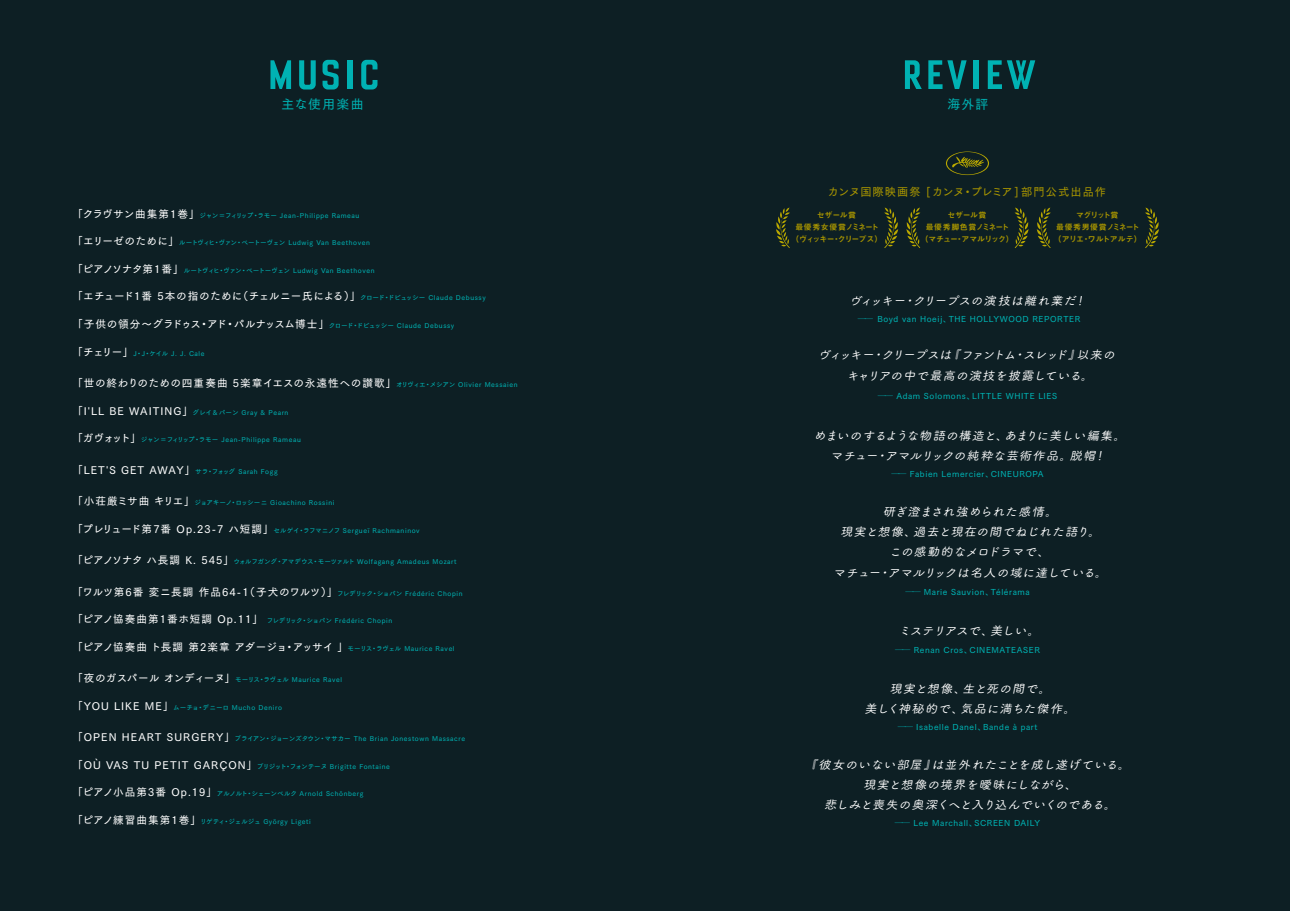
<style>
.page{position:relative;width:1290px;height:911px;background:#0d1f24}
.page>*{position:absolute;margin:0;border:0;box-sizing:border-box;transform-origin:0 0}
.t1{font:700 condensed 50.5px "Bourgeois";letter-spacing:.04em;color:#00b2b3}
.t2{font:12.88px "Tsuku Go Pro D";letter-spacing:.1em;color:#00b2b3}
.t3{font:italic 11.75px/20.1px "Tsuku A Rd Gothic Std M";color:#fff;text-align:center;scale:1.05 1}
.t4{font:11.12px "Tsuku Go Pro D";letter-spacing:.1em;color:#a89500}
.t5{font:10.62px "Tsuku Go Pro D";letter-spacing:.03em;color:#fff}
.t6{font:10.62px "Tsuku Go Pro D";letter-spacing:.07em;color:#fff}
.t7{font:10.62px "Tsuku Go Pro D";letter-spacing:.065em;color:#fff}
.t8{font:10.62px "Tsuku Go Pro D";letter-spacing:.01em;color:#fff}
.t9{font:8.25px "Tsuku Go Pro D";letter-spacing:.07em;color:#00b2b3}
.t10{font:8px/12.4px "Midashi Go Pro MB31";letter-spacing:-.05em;color:#a89500;text-align:center}
.t11{font:8px/12.4px "Midashi Go Pro MB31";letter-spacing:-.07em;color:#a89500;text-align:center}
.t12{font:6.62px "Tsuku Go Pro D";letter-spacing:.09em;color:#00b2b3}
.t13{font:6.62px "Tsuku Go Pro D";letter-spacing:.07em;color:#00b2b3}
.s1{font-size:10.62px;color:#fff}
.s2{font-size:6.62px;color:#00b2b3}
.s3{font-family:"Tsuku Go Pro L"}
</style>
<div class="page">
<svg style="left:884px;top:207px;width:14px;height:41px"></svg>
<svg style="left:776px;top:207px;width:14px;height:41px"></svg>
<svg style="left:1014px;top:207px;width:14px;height:41px"></svg>
<svg style="left:906px;top:207px;width:14px;height:41px"></svg>
<svg style="left:1145px;top:207px;width:14px;height:41px"></svg>
<svg style="left:1037px;top:207px;width:14px;height:41px"></svg>
<svg style="left:946px;top:151px;width:43px;height:24px"></svg>
<h1 class="t1" style="left:267px;top:49px;width:115px">MUSIC</h1>
<h1 class="t1" style="left:901px;top:49px;width:136px">REVIEW</h1>
<h2 class="t2" style="left:281px;top:94px;width:84px">主な使用楽曲</h2>
<h2 class="t2" style="left:947px;top:94px;width:43px">海外評</h2>
<p class="t12" style="left:72px;top:210px;width:289px"><span class="s1">「クラヴサン曲集第1巻」</span>ジャン＝フィリップ・ラモー Jean-Philippe Rameau</p>
<p class="t13" style="left:72px;top:237px;width:299px"><span class="s1">「エリーゼのために」</span>ルートヴィヒ・ヴァン・ベートーヴェン Ludwig Van Beethoven</p>
<p class="t13" style="left:72px;top:265px;width:304px"><span class="s1">「ピアノソナタ第1番」</span>ルートヴィヒ・ヴァン・ベートーヴェン Ludwig Van Beethoven</p>
<h3 class="t5" style="left:72px;top:287px;width:415px">「エチュード1番 5本の指のために（チェルニー氏による）」<span class="s2">クロード・ドビュッシー Claude Debussy</span></h3>
<h3 class="t5" style="left:72px;top:315px;width:384px">「子供の領分～グラドゥス・アド・パルナッスム博士」<span class="s2">クロード・ドビュッシー Claude Debussy</span></h3>
<p class="t12" style="left:72px;top:347px;width:134px"><span class="s1">「チェリー」</span>J・J・ケイル J. J. Cale</p>
<h3 class="t6" style="left:72px;top:374px;width:447px">「世の終わりのための四重奏曲 5楽章イエスの永遠性への讃歌」<span class="s2">オリヴィエ・メシアン Olivier Messaien</span></h3>
<p class="t12" style="left:72px;top:406px;width:218px"><span class="s1">「I'LL BE WAITING」</span>グレイ＆パーン Gray &amp; Pearn</p>
<p class="t12" style="left:72px;top:434px;width:230px"><span class="s1">「ガヴォット」</span>ジャン＝フィリップ・ラモー Jean-Philippe Rameau</p>
<p class="t12" style="left:72px;top:465px;width:207px"><span class="s1">「LET'S GET AWAY」</span>サラ・フォッグ Sarah Fogg</p>
<p class="t12" style="left:72px;top:497px;width:264px"><span class="s1">「小荘厳ミサ曲 キリエ」</span>ジョアキーノ・ロッシーニ Gioachino Rossini</p>
<p class="t12" style="left:72px;top:524px;width:349px"><span class="s1">「プレリュード第7番 Op.23-7 ハ短調」</span>セルゲイ・ラフマニノフ Sergueï Rachmaninov</p>
<p class="t12" style="left:72px;top:556px;width:386px"><span class="s1">「ピアノソナタ ハ長調 K. 545」</span>ウォルフガング・アマデウス・モーツァルト Wolfagang Amadeus Mozart</p>
<h3 class="t7" style="left:72px;top:583px;width:392px">「ワルツ第6番 変ニ長調 作品64-1（子犬のワルツ）」<span class="s2">フレデリック・ショパン Frédéric Chopin</span></h3>
<p class="t12" style="left:72px;top:615px;width:322px"><span class="s1">「ピアノ協奏曲第1番ホ短調 Op.11」</span> フレデリック・ショパン Frédéric Chopin</p>
<h3 class="t8" style="left:72px;top:638px;width:384px">「ピアノ協奏曲 ト長調 第2楽章 アダージョ・アッサイ 」<span class="s2">モーリス・ラヴェル Maurice Ravel</span></h3>
<p class="t12" style="left:72px;top:674px;width:272px"><span class="s1">「夜のガスパール オンディーヌ」</span>モーリス・ラヴェル Maurice Ravel</p>
<p class="t12" style="left:72px;top:702px;width:211px"><span class="s1">「YOU LIKE ME」</span>ムーチョ・デニーロ Mucho Deniro</p>
<p class="t12" style="left:72px;top:733px;width:395px"><span class="s1">「OPEN HEART SURGERY」</span>ブライアン・ジョーンズタウン・マサカー The Brian Jonestown Massacre</p>
<p class="t12" style="left:72px;top:761px;width:319px"><span class="s1">「OÙ VAS TU PETIT GARÇON」</span>ブリジット・フォンテーヌ Brigitte Fontaine</p>
<p class="t12" style="left:72px;top:788px;width:293px"><span class="s1">「ピアノ小品第3番 Op.19」</span>アルノルト・シェーンベルク Arnold Schönberg</p>
<p class="t12" style="left:72px;top:816px;width:240px"><span class="s1">「ピアノ練習曲集第1巻」</span>リゲティ・ジェルジュ György Ligeti</p>
<h3 class="t4" style="left:828px;top:182px;width:280px">カンヌ国際映画祭 [カンヌ・プレミア] 部門公式出品作</h3>
<p class="t11" style="left:791px;top:207px;width:93px">セザール賞<br>最優秀女優賞ノミネート（ヴィッキー・クリープス）</p>
<p class="t10" style="left:920px;top:207px;width:95px">セザール賞<br>最優秀脚色賞ノミネート（マチュー・アマルリック）</p>
<p class="t10" style="left:1053px;top:207px;width:90px">マグリット賞<br>最優秀男優賞ノミネート（アリエ・ワルトアルテ）</p>
<h3 class="t3" style="left:849px;top:290px;width:230px">ヴィッキー・クリープスの演技は離れ業だ！</h3>
<p class="t9" style="left:858px;top:311px;width:224px"><span class="s3">――</span> Boyd van Hoeij、THE HOLLYWOOD REPORTER</p>
<h3 class="t3" style="left:818px;top:344px;width:288px">ヴィッキー・クリープスは『ファントム・スレッド』以来のキャリアの中で最高の演技を披露している。</h3>
<p class="t9" style="left:878px;top:389px;width:181px"><span class="s3">――</span> Adam Solomons、LITTLE WHITE LIES</p>
<h3 class="t3" style="left:813px;top:425px;width:302px">めまいのするような物語の構造と、あまりに美しい編集。マチュー・アマルリックの純粋な芸術作品。脱帽！</h3>
<p class="t9" style="left:891px;top:467px;width:154px"><span class="s3">――</span> Fabien Lemercier、CINEUROPA</p>
<h3 class="t3" style="left:833px;top:501px;width:265px">研ぎ澄まされ強められた感情。<br>現実と想像、過去と現在の間でねじれた語り。この感動的なメロドラマで、<br>マチュー・アマルリックは名人の域に達している。</h3>
<p class="t9" style="left:905px;top:584px;width:126px"><span class="s3">――</span> Marie Sauvion、Télérama</p>
<h3 class="t3" style="left:898px;top:619px;width:139px">ミステリアスで、美しい。</h3>
<p class="t9" style="left:895px;top:642px;width:146px"><span class="s3">――</span> Renan Cros、CINEMATEASER</p>
<h3 class="t3" style="left:864px;top:677px;width:206px">現実と想像、生と死の間で。<br>美しく神秘的で、気品に満ちた傑作。</h3>
<p class="t9" style="left:898px;top:720px;width:141px"><span class="s3">――</span> Isabelle Danel、Bande à part</p>
<h3 class="t3" style="left:805px;top:753px;width:314px">『彼女のいない部屋』は並外れたことを成し遂げている。現実と想像の境界を曖昧にしながら、<br>悲しみと喪失の奥深くへと入り込んでいくのである。</h3>
<p class="t9" style="left:895px;top:816px;width:147px"><span class="s3">――</span> Lee Marchall、SCREEN DAILY</p>
</div>
